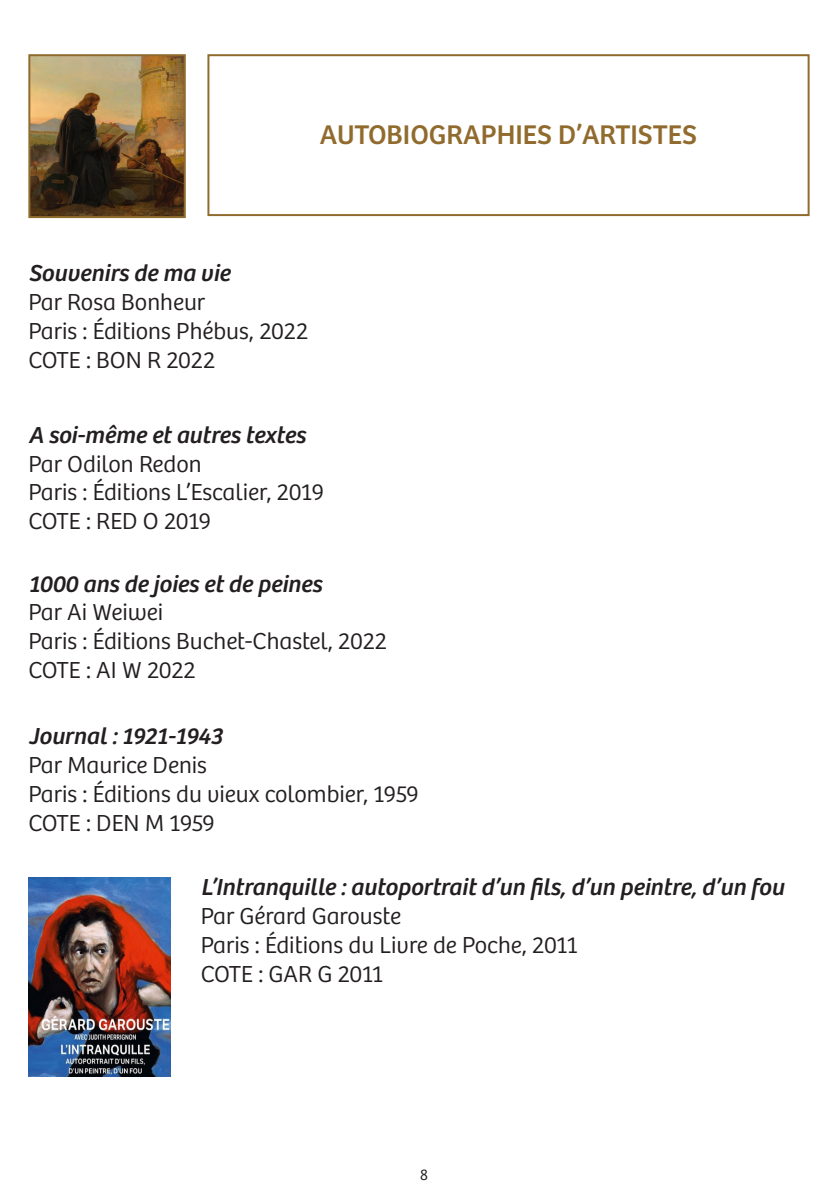
<style>
.page{position:relative;width:840px;height:1191px;background:#fff}
.page>*{position:absolute;margin:0;border:0;box-sizing:border-box;transform-origin:0 0}
.t1{font:28px "Bree";color:#916b2e}
.t2{font:300 24px/28.8px "Bree";color:#231f20}
.t3{font:italic 24px "Bree";color:#231f20}
.t4{font:300 24px "Bree";letter-spacing:-.02em;color:#231f20}
.t5{font:300 16px "Bree";color:#231f20}
</style>
<div class="page">
<img style="left:31px;top:57px;width:152px;height:158px">
<div style="left:28px;top:54px;width:158px;height:164px;border:2px solid #916b2e"></div>
<div style="left:207px;top:54px;width:602px;height:162px;border:2px solid #916b2e"></div>
<img style="left:28px;top:878px;width:142px;height:198px">
<p class="t1" style="left:320px;top:118px;width:378px">AUTOBIOGRAPHIES D’ARTISTES</p>
<p class="t3" style="left:28px;top:260px;width:203px">Souvenirs de ma vie</p>
<p class="t2" style="left:28px;top:288px;width:178px">Par Rosa Bonheur</p>
<p class="t2" style="left:28px;top:317px;width:281px">Paris : Éditions Phébus, 2022</p>
<p class="t2" style="left:28px;top:346px;width:188px">COTE : BON R 2022</p>
<p class="t3" style="left:28px;top:421px;width:278px">A soi-même et autres textes</p>
<p class="t2" style="left:28px;top:450px;width:175px">Par Odilon Redon</p>
<p class="t2" style="left:28px;top:478px;width:297px">Paris : Éditions L’Escalier, 2019</p>
<p class="t2" style="left:28px;top:507px;width:184px">COTE : RED O 2019</p>
<p class="t3" style="left:28px;top:570px;width:295px">1000 ans de joies et de peines</p>
<p class="t2" style="left:28px;top:598px;width:136px">Par Ai Weiwei</p>
<p class="t2" style="left:28px;top:627px;width:360px">Paris : Éditions Buchet-Chastel, 2022</p>
<p class="t2" style="left:28px;top:656px;width:169px">COTE : AI W 2022</p>
<p class="t3" style="left:28px;top:722px;width:196px">Journal : 1921-1943</p>
<p class="t2" style="left:28px;top:751px;width:180px">Par Maurice Denis</p>
<p class="t2" style="left:28px;top:780px;width:392px">Paris : Éditions du vieux colombier, 1959</p>
<p class="t4" style="left:28px;top:809px;width:188px">COTE : DEN M 1959</p>
<p class="t3" style="left:200px;top:873px;width:584px">L’Intranquille : autoportrait d’un fils, d’un peintre, d’un fou</p>
<p class="t2" style="left:200px;top:902px;width:378px">Par Gérard Garouste<br>Paris : Éditions du Livre de Poche, 2011</p>
<p class="t2" style="left:200px;top:959px;width:183px">COTE : GAR G 2011</p>
<p class="t5" style="left:420px;top:1165px;width:10px">8</p>
</div>
